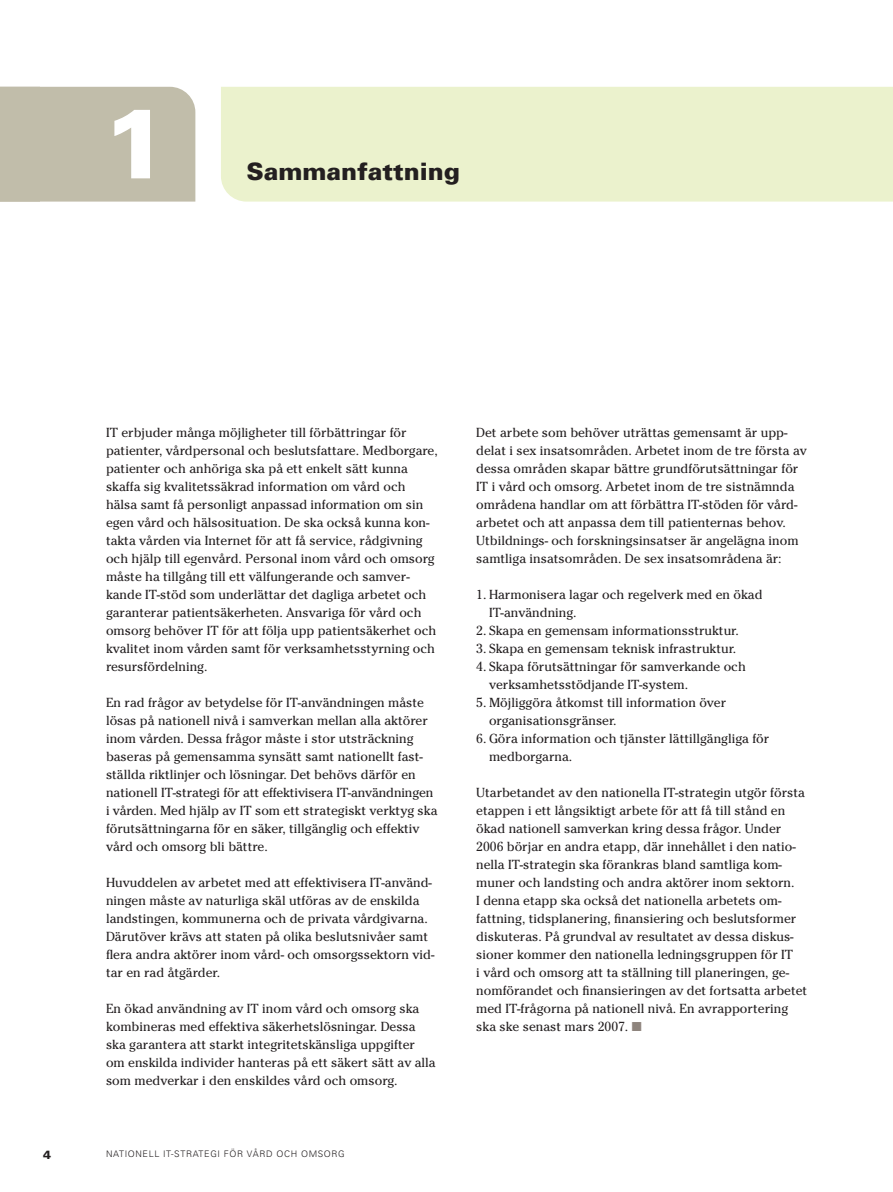
<style>
.page{position:relative;width:893px;height:1192px;background:#fff}
.page>*{position:absolute;margin:0;border:0;box-sizing:border-box;transform-origin:0 0}
.t1{font:900 99px "Univers";color:#fff}
.t2{font:900 24px "Univers";color:#231f20}
.t3{font:13.05px/18px "Cheltenham";color:#231f20}
.t4{font:900 12px "Univers";color:#231f20}
.t5{font:300 9px "Univers";letter-spacing:.07em;color:#231f20}
.s1{color:#8e847d}
</style>
<div class="page">
<div style="left:221px;top:87px;width:671px;height:115px;background:#ebf2cd"></div>
<div style="left:0;top:87px;width:195px;height:115px;background:#c1bdaa"></div>
<h1 class="t1" style="left:102px;top:107px;width:68px">1</h1>
<h2 class="t2" style="left:246px;top:163px;width:215px">Sammanfattning</h2>
<p class="t3" style="left:106px;top:425px;width:333px">IT erbjuder många möjligheter till förbättringar för patienter, vårdpersonal och beslutsfattare. Medborgare, patienter och anhöriga ska på ett enkelt sätt kunna skaffa sig kvalitetssäkrad information om vård och hälsa samt få personligt anpassad information om sin egen vård och hälsosituation. De ska också kunna kon&shy;takta vården via Internet för att få service, rådgivning och hjälp till egenvård. Personal inom vård och omsorg måste ha tillgång till ett välfungerande och samver&shy;kande IT-stöd som underlättar det dagliga arbetet och garanterar patientsäkerheten. Ansvariga för vård och omsorg behöver IT för att följa upp patientsäkerhet och kvalitet inom vården samt för verksamhetsstyrning och resursfördelning.</p>
<p class="t3" style="left:106px;top:695px;width:333px">En rad frågor av betydelse för IT-användningen måste lösas på nationell nivå i samverkan mellan alla aktörer inom vården. Dessa frågor måste i stor utsträckning baseras på gemensamma synsätt samt nationellt fast&shy;ställda riktlinjer och lösningar. Det behövs därför en nationell IT-strategi för att effektivisera IT-användningen i vården. Med hjälp av IT som ett strategiskt verktyg ska förutsättningarna för en säker, tillgänglig och effektiv vård och omsorg bli bättre.</p>
<p class="t3" style="left:106px;top:875px;width:330px">Huvuddelen av arbetet med att effektivisera IT-använd&shy;ningen måste av naturliga skäl utföras av de enskilda landstingen, kommunerna och de privata vårdgivarna.<br>Därutöver krävs att staten på olika beslutsnivåer samt flera andra aktörer inom vård- och omsorgssektorn vid&shy;tar en rad åtgärder.</p>
<p class="t3" style="left:106px;top:1001px;width:331px">En ökad användning av IT inom vård och omsorg ska kombineras med effektiva säkerhetslösningar. Dessa ska garantera att starkt integritetskänsliga uppgifter om enskilda individer hanteras på ett säkert sätt av alla som medverkar i den enskildes vård och omsorg.</p>
<p class="t4" style="left:43px;top:1151px;width:10px">4</p>
<p class="t5" style="left:106px;top:1150px;width:240px">NATIONELL IT-STRATEGI FÖR VÅRD OCH OMSORG</p>
<p class="t3" style="left:476px;top:425px;width:332px">Det arbete som behöver uträttas gemensamt är upp&shy;delat i sex insatsområden. Arbetet inom de tre första av dessa områden skapar bättre grundförutsättningar för IT i vård och omsorg. Arbetet inom de tre sistnämnda områdena handlar om att förbättra IT-stöden för vård&shy;arbetet och att anpassa dem till patienternas behov.<br>Utbildnings- och forskningsinsatser är angelägna inom samtliga insatsområden. De sex insatsområdena är:</p>
<p class="t3" style="left:489px;top:587px;width:275px;text-indent:-13px">1. Harmonisera lagar och regelverk med en ökad<br>IT-användning.</p>
<p class="t3" style="left:476px;top:623px;width:264px">2. Skapa en gemensam informationsstruktur.</p>
<p class="t3" style="left:476px;top:641px;width:261px">3. Skapa en gemensam teknisk infrastruktur.</p>
<p class="t3" style="left:489px;top:659px;width:258px;text-indent:-13px">4. Skapa förutsättningar för samverkande och verksamhetsstödjande IT-system.</p>
<p class="t3" style="left:489px;top:695px;width:238px;text-indent:-13px">5. Möjliggöra åtkomst till information över organisationsgränser.</p>
<p class="t3" style="left:489px;top:731px;width:282px;text-indent:-13px">6. Göra information och tjänster lättillgängliga för medborgarna.</p>
<p class="t3" style="left:476px;top:785px;width:332px">Utarbetandet av den nationella IT-strategin utgör första etappen i ett långsiktigt arbete för att få till stånd en ökad nationell samverkan kring dessa frågor. Under 2006 börjar en andra etapp, där innehållet i den natio&shy;nella IT-strategin ska förankras bland samtliga kom&shy;muner och landsting och andra aktörer inom sektorn.<br>I denna etapp ska också det nationella arbetets om&shy;fattning, tidsplanering, finansiering och beslutsformer diskuteras. På grundval av resultatet av dessa diskus&shy;sioner kommer den nationella ledningsgruppen för IT<br>i vård och omsorg att ta ställning till planeringen, ge&shy;nomförandet och finansieringen av det fortsatta arbetet med IT-frågorna på nationell nivå. En avrapportering ska ske senast mars 2007. <span class="s1">■</span></p>
</div>
